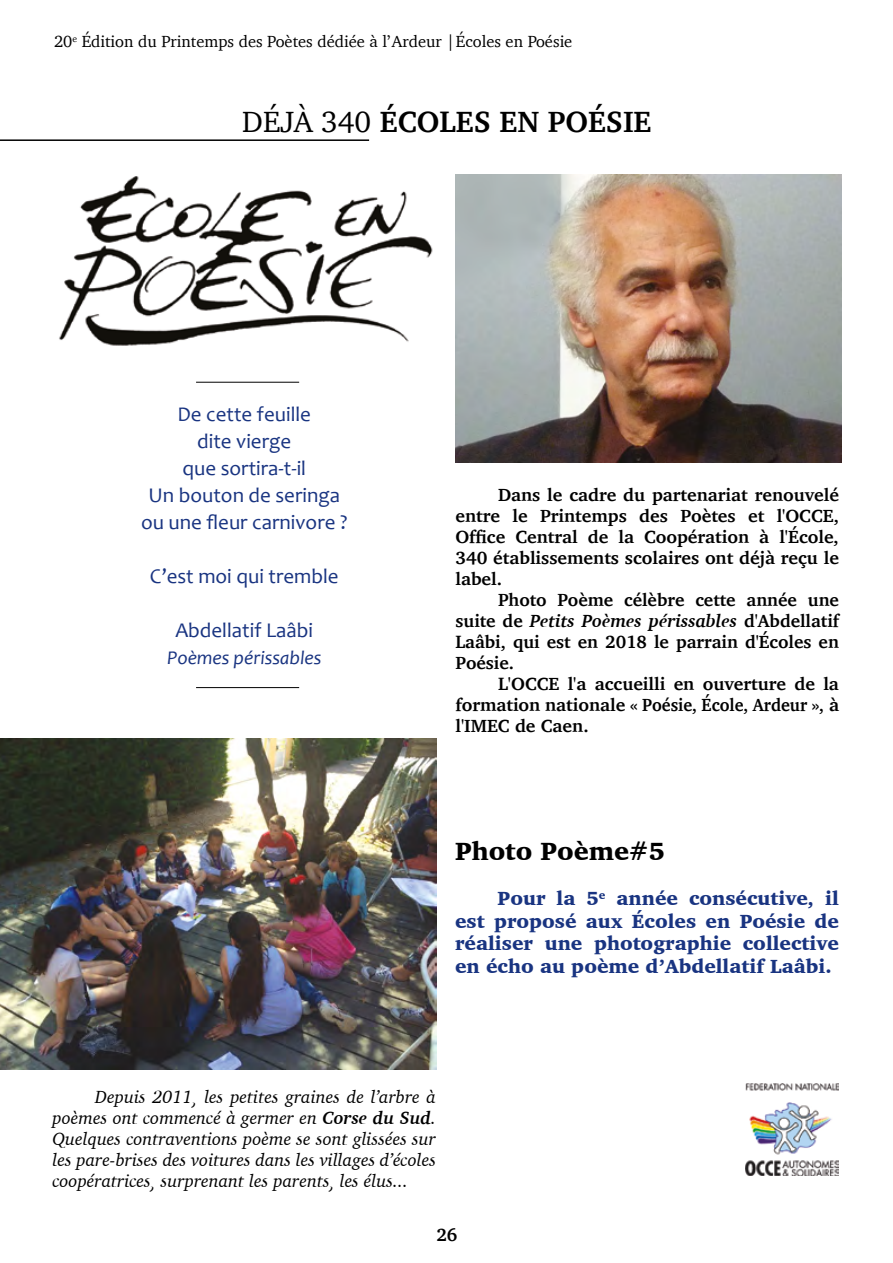
<style>
.page{position:relative;width:893px;height:1263px;background:#fff}
.page>*{position:absolute;margin:0;border:0;box-sizing:border-box;transform-origin:0 0}
.t1{font:700 30px "Charter";color:#000}
.t2{font:900 25.5px "Charter";color:#000}
.t3{font:21px/27px "Candara";color:#193481;text-align:center}
.t4{font:900 19.5px/22.5px "Charter";color:#193481;text-align:justify}
.t5{font:italic 19.5px "Candara";color:#193481}
.t6{font:700 18px/21px "Charter";color:#000;text-align:justify}
.t7{font:italic 18px/21px "Charter";color:#000;text-align:justify}
.t8{font:16.5px "Charter";color:#000}
.s1{font-weight:400}
.s2{font-style:italic}
.s3{font-weight:700}
</style>
<div class="page">
<img style="left:59px;top:176px;width:374px;height:170px">
<img style="left:745px;top:1083px;width:94px;height:93px">
<hr style="left:0;top:139px;width:369px;height:2px;background:#000">
<hr style="left:196px;top:687px;width:103px;height:1px;background:#000">
<hr style="left:196px;top:382px;width:103px;height:1px;background:#000">
<img style="left:0;top:739px;width:436px;height:330px">
<img style="left:455px;top:174px;width:386px;height:288px">
<p class="t8" style="left:54px;top:27px;width:520px">20<sup>e</sup> Édition du Printemps des Poètes dédiée à l’Ardeur |Écoles en Poésie</p>
<h1 class="t1" style="left:242px;top:95px;width:411px"><span class="s1">DÉJÀ 340</span> ÉCOLES EN POÉSIE</h1>
<p class="t3" style="left:141px;top:400px;width:208px">De cette feuille<br>dite vierge<br>que sortira-t-il<br>Un bouton de seringa ou une fleur carnivore ?</p>
<p class="t3" style="left:150px;top:562px;width:190px">C’est moi qui tremble</p>
<p class="t3" style="left:175px;top:616px;width:139px">Abdellatif Laâbi</p>
<p class="t5" style="left:167px;top:645px;width:156px">Poèmes périssables</p>
<p class="t6" style="left:455px;top:484px;width:385px;text-indent:43px">Dans le cadre du partenariat renouvelé entre le Printemps des Poètes et l'OCCE, Office Central de la Coopération à l'École, 340 établissements scolaires ont déjà reçu le label.</p>
<p class="t6" style="left:455px;top:589px;width:385px;text-indent:43px">Photo Poème célèbre cette année une suite de <span class="s2">Petits Poèmes périssables</span> d'Abdellatif Laâbi, qui est en 2018 le parrain d'Écoles en Poésie.</p>
<p class="t6" style="left:455px;top:673px;width:385px;text-indent:43px">L'OCCE l'a accueilli en ouverture de la formation nationale « Poésie, École, Ardeur », à l'IMEC de Caen.</p>
<h2 class="t2" style="left:455px;top:836px;width:212px">Photo Poème#5</h2>
<p class="t4" style="left:455px;top:887px;width:385px;text-indent:43px">Pour la 5<sup>e</sup> année consécutive, il est proposé aux Écoles en Poésie de réaliser une photographie collective en écho au poème d’Abdellatif Laâbi.</p>
<p class="t7" style="left:53px;top:1086px;width:385px;text-indent:43px">Depuis 2011, les petites graines de l’arbre à poèmes ont commencé à germer en <span class="s3">Corse du Sud</span>.<br>Quelques contraventions poème se sont glissées sur les pare-brises des voitures dans les villages d’écoles coopératrices, surprenant les parents, les élus...</p>
<p class="t6" style="left:436px;top:1224px;width:22px">26</p>
</div>
